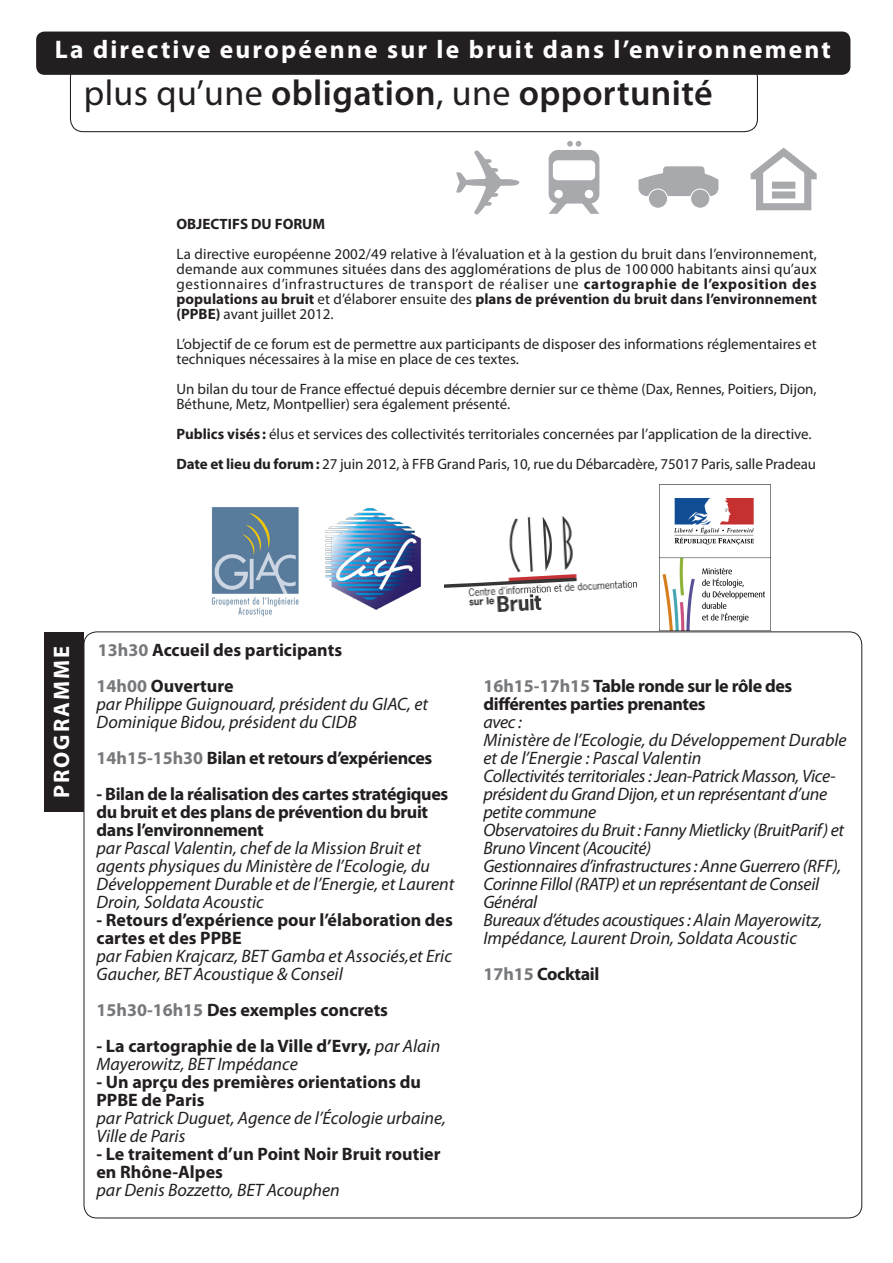
<style>
.page{position:relative;width:893px;height:1263px;background:#fff}
.page>*{position:absolute;margin:0;border:0;box-sizing:border-box;transform-origin:0 0}
.t1{font:600 36px "Myriad Pro";letter-spacing:.01em;color:#231f20}
.t2{font:700 25.5px "Myriad Pro";letter-spacing:.085em;color:#fff}
.t3{font:700 22.5px "Myriad Pro";letter-spacing:.085em;color:#fff}
.t4{font:italic 18px/18px "Myriad Pro";color:#231f20}
.t5{font:700 18px/18px "Myriad Pro";color:#231f20}
.t6{font:italic 18px/18px "Myriad Pro";letter-spacing:-.02em;color:#231f20}
.t7{font:700 18px/18px "Myriad Pro";letter-spacing:-.02em;color:#231f20}
.t8{font:15px/15px "Myriad Pro";color:#231f20}
.t9{font:700 15px "Myriad Pro";color:#231f20}
.s1{font-weight:400}
.s2{font-weight:700}
.s3{color:#76787b}
.s4{font-weight:400;font-style:italic}
</style>
<div class="page">
<div style="left:70px;top:64px;width:688px;height:68px;border:1px solid #231f20;border-radius:13px"></div>
<div style="left:44px;top:632px;width:40px;height:180px;background:#231f20"></div>
<div style="left:36px;top:32px;width:814px;height:43px;background:#231f20;border-radius:9px"></div>
<div style="left:691px;top:190px;width:18px;height:18px;background:#a8a9ad;border-radius:50%"></div>
<div style="left:649px;top:190px;width:18px;height:18px;background:#a8a9ad;border-radius:50%"></div>
<svg style="left:638px;top:166px;width:80px;height:30px"></svg>
<svg style="left:548px;top:141px;width:51px;height:73px"></svg>
<svg style="left:456px;top:150px;width:63px;height:64px"></svg>
<svg style="left:751px;top:148px;width:66px;height:62px"></svg>
<img style="left:444px;top:516px;width:192px;height:95px">
<img style="left:211px;top:507px;width:88px;height:110px">
<img style="left:325px;top:508px;width:96px;height:102px">
<img style="left:659px;top:484px;width:112px;height:147px">
<p class="t2" style="left:55px;top:32px;width:777px">La directive européenne sur le bruit dans l’environnement</p>
<p class="t1" style="left:84px;top:70px;width:630px"><span class="s1">plus qu’une</span> obligation<span class="s1">, une</span> opportunité</p>
<p class="t9" style="left:176px;top:214px;width:150px">OBJECTIFS DU FORUM</p>
<p class="t8" style="left:176px;top:246px;width:642px;text-align:justify">La directive européenne 2002/49 relative à l’évaluation et à la gestion du bruit dans l’environnement, demande aux communes situées dans des agglomérations de plus de 100 000 habitants ainsi qu’aux gestionnaires d’infrastructures de transport de réaliser une <span class="s2">cartographie de l’exposition des populations au bruit</span> et d’élaborer ensuite des <span class="s2">plans de prévention du bruit dans l’environnement (PPBE)</span> avant juillet 2012.</p>
<p class="t8" style="left:176px;top:336px;width:642px">L’objectif de ce forum est de permettre aux participants de disposer des informations réglementaires et techniques nécessaires à la mise en place de ces textes.</p>
<p class="t8" style="left:176px;top:381px;width:642px">Un bilan du tour de France effectué depuis décembre dernier sur ce thème (Dax, Rennes, Poitiers, Dijon,<br>Béthune, Metz, Montpellier) sera également présenté.</p>
<p class="t8" style="left:176px;top:426px;width:637px"><span class="s2">Publics visés :</span> élus et services des collectivités territoriales concernées par l’application de la directive.</p>
<p class="t8" style="left:176px;top:456px;width:641px"><span class="s2">Date et lieu du forum:</span> 27 juin 2012, à FFB Grand Paris, 10, rue du Débarcadère, 75017 Paris, salle Pradeau</p>
<p class="t3" style="left:47px;top:798px;width:153px;rotate:-90deg">PROGRAMME</p>
<p class="t5" style="left:98px;top:641px;width:246px"><span class="s3">13h30</span> Accueil des participants</p>
<p class="t5" style="left:96px;top:677px;width:139px"><span class="s3">14h00</span> Ouverture</p>
<p class="t4" style="left:96px;top:695px;width:333px">par Philippe Guignouard, président du GIAC, et<br>Dominique Bidou, président du CIDB</p>
<p class="t7" style="left:96px;top:749px;width:337px"><span class="s3">14h15-15h30</span> Bilan et retours d’expériences</p>
<p class="t7" style="left:96px;top:785px;width:353px">- Bilan de la réalisation des cartes stratégiques du bruit et des plans de prévention du bruit dans l’environnement</p>
<p class="t4" style="left:96px;top:839px;width:359px">par Pascal Valentin, chef de la Mission Bruit et agents physiques du Ministère de l’Ecologie, du Développement Durable et de l’Energie, et Laurent Droin, Soldata Acoustic</p>
<p class="t5" style="left:96px;top:911px;width:358px">- Retours d’expérience pour l’élaboration des</p>
<p class="t5" style="left:96px;top:929px;width:147px">cartes et des PPBE</p>
<p class="t4" style="left:96px;top:947px;width:357px">par Fabien Krajcarz, BET Gamba et Associés,et Eric<br>Gaucher, BET Acoustique &amp; Conseil</p>
<p class="t5" style="left:96px;top:1001px;width:293px"><span class="s3">15h30-16h15</span> Des exemples concrets</p>
<p class="t5" style="left:96px;top:1037px;width:345px">- La cartographie de la Ville d’Evry, <span class="s4">par Alain<br>Mayerowitz, BET Impédance</span></p>
<p class="t5" style="left:96px;top:1073px;width:326px">- Un aprçu des premières orientations du<br>PPBE de Paris</p>
<p class="t4" style="left:96px;top:1109px;width:351px">par Patrick Duguet, Agence de l’Écologie urbaine,<br>Ville de Paris</p>
<p class="t5" style="left:96px;top:1145px;width:346px">- Le traitement d’un Point Noir Bruit routier en Rhône-Alpes</p>
<p class="t4" style="left:96px;top:1181px;width:245px">par Denis Bozzetto, BET Acouphen</p>
<p class="t7" style="left:483px;top:677px;width:311px"><span class="s3">16h15-17h15</span> Table ronde sur le rôle des différentes parties prenantes</p>
<p class="t4" style="left:483px;top:713px;width:40px">avec :</p>
<p class="t4" style="left:483px;top:731px;width:365px">Ministère de l’Ecologie, du Développement Durable et de l’Energie : Pascal Valentin</p>
<p class="t6" style="left:483px;top:767px;width:354px">Collectivités territoriales : Jean-Patrick Masson, Vice&shy;président du Grand Dijon, et un représentant d’une petite commune</p>
<p class="t6" style="left:483px;top:821px;width:362px">Observatoires du Bruit : Fanny Mietlicky (BruitParif) et<br>Bruno Vincent (Acoucité)</p>
<p class="t6" style="left:483px;top:857px;width:359px">Gestionnaires d’infrastructures : Anne Guerrero (RFF),</p>
<p class="t6" style="left:483px;top:875px;width:337px">Corinne Fillol (RATP) et un représentant de Conseil<br>Général</p>
<p class="t4" style="left:483px;top:911px;width:341px">Bureaux d’études acoustiques : Alain Mayerowitz,<br>Impédance, Laurent Droin, Soldata Acoustic</p>
<p class="t7" style="left:483px;top:965px;width:117px"><span class="s3">17h15</span> Cocktail</p>
</div>
